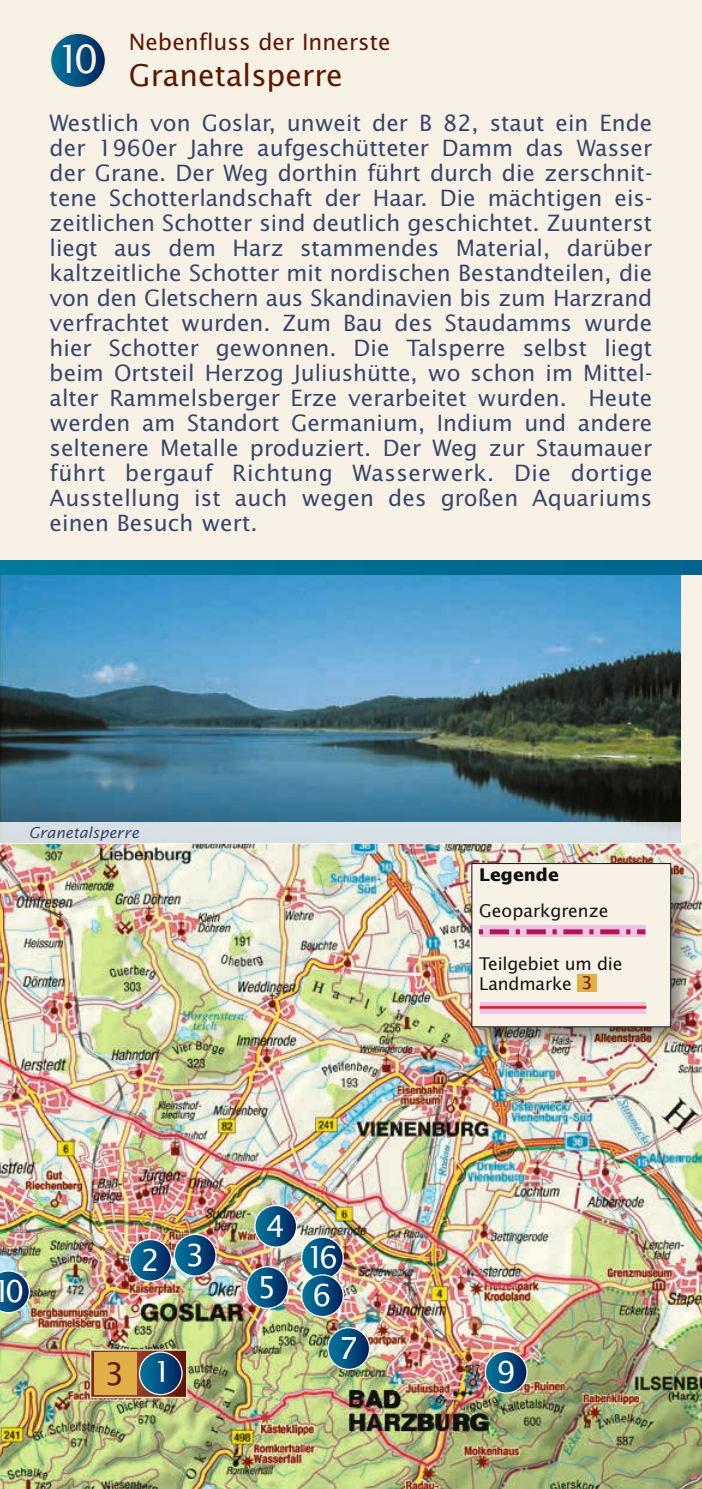
<style>
.page{position:relative;width:702px;height:1489px;background:#fff}
.page>*{position:absolute;margin:0;border:0;box-sizing:border-box;transform-origin:0 0}
.t1{font:31px "Lucida Sans Std";color:#5c1700}
.t2{font:30.25px "Lucida Sans Std";color:#fff}
.t3{font:30px "Lucida Sans Std";color:#5c1700}
.t4{font:700 23.5px/23.8px "Swiss 721 BT";letter-spacing:.04em;color:#11110f}
.t5{font:22.5px/25px "Lucida Sans Std";color:#39466b}
.t6{font:22.5px "Lucida Sans Std";color:#5c1700}
.t7{font:17.5px/20px "Lucida Sans Std";letter-spacing:-.01em;color:#11110f}
.t8{font:700 17.5px "Lucida Sans Std";color:#11110f}
.t9{font:italic 15px "Lucida Sans Std";color:#39466b}
.s1{color:#5c1700}
.s2{font-size:29px;color:#fff}
</style>
<div class="page">
<div style="left:0;top:0;width:702px;height:1488px;background:#f7f1e6"></div>
<svg style="left:50px;top:33px;width:55px;height:55px;background:#095481"></svg>
<div style="left:50px;top:32px;width:56px;height:56px;border:2px solid #f8e8c8;border-radius:50%"></div>
<img style="left:0;top:574px;width:680px;height:248px">
<hr style="left:701px;top:564px;width:1px;height:279px;background:#fff">
<div style="left:0;top:560px;width:702px;height:14px;background:#006d94"></div>
<img style="left:0;top:843px;width:702px;height:645px">
<svg style="left:92px;top:1351px;width:93px;height:44px"></svg>
<div style="left:90px;top:1349px;width:97px;height:48px;border:1px solid #fff"></div>
<div style="left:94px;top:1352px;width:42px;height:42px;background:#e1af47"></div>
<svg style="left:139px;top:1351px;width:43px;height:43px"></svg>
<div style="left:139px;top:1351px;width:44px;height:44px;border:1px solid #fff;border-radius:50%"></div>
<svg style="left:255px;top:1205px;width:41px;height:41px"></svg>
<div style="left:254px;top:1204px;width:43px;height:43px;border:1px solid #fff;border-radius:50%"></div>
<svg style="left:130px;top:1239px;width:41px;height:42px"></svg>
<div style="left:129px;top:1238px;width:43px;height:43px;border:1px solid #fff;border-radius:50%"></div>
<svg style="left:174px;top:1234px;width:42px;height:41px"></svg>
<div style="left:174px;top:1233px;width:43px;height:43px;border:1px solid #fff;border-radius:50%"></div>
<svg style="left:328px;top:1327px;width:41px;height:42px"></svg>
<div style="left:327px;top:1326px;width:43px;height:43px;border:1px solid #fff;border-radius:50%"></div>
<svg style="left:246px;top:1266px;width:42px;height:42px"></svg>
<div style="left:246px;top:1265px;width:43px;height:43px;border:1px solid #fff;border-radius:50%"></div>
<svg style="left:485px;top:1351px;width:42px;height:41px"></svg>
<div style="left:484px;top:1350px;width:43px;height:43px;border:1px solid #fff;border-radius:50%"></div>
<svg style="left:0;top:1270px;width:30px;height:43px"></svg>
<svg style="left:301px;top:1237px;width:42px;height:41px"></svg>
<div style="left:301px;top:1236px;width:43px;height:43px;border:1px solid #fff;border-radius:50%"></div>
<div style="left:468px;top:859px;width:226px;height:191px;background:#11110f;opacity:.46"></div>
<div style="left:472px;top:863px;width:198px;height:163px;background:#f7f1e6"></div>
<div style="left:471px;top:863px;width:200px;height:164px;border:1px solid #11110f"></div>
<div style="left:577px;top:974px;width:19px;height:18px;background:#e1af47"></div>
<div style="left:480px;top:925px;width:165px;height:12px;background:#f3c0e6"></div>
<svg style="left:479px;top:929px;width:166px;height:5px"></svg>
<div style="left:480px;top:1001px;width:165px;height:12px;background:#f3c0e6"></div>
<hr style="left:479px;top:1006px;width:167px;height:2px;background:#e11c15">
<svg style="left:301px;top:1274px;width:42px;height:42px"></svg>
<div style="left:301px;top:1274px;width:43px;height:43px;border:1px solid #fff;border-radius:50%"></div>
<div style="left:0;top:822px;width:680px;height:21px;background:#d7e0e6"></div>
<svg style="left:701px;top:822px;width:1px;height:21px"></svg>
<p class="t6" style="left:129px;top:29px;width:263px">Nebenfluss der Innerste</p>
<h3 class="t3" style="left:57px;top:58px;width:287px"><sup>10</sup> Granetalsperre</h3>
<p class="t5" style="left:50px;top:110px;width:604px">Westlich von Goslar, unweit der B 82, staut ein Ende der 1960er Jahre aufgeschütteter Damm das Wasser der Grane. Der Weg dorthin führt durch die zerschnit&shy;tene Schotterlandschaft der Haar. Die mächtigen eis&shy;zeitlichen Schotter sind deutlich geschichtet. Zuunterst liegt aus dem Harz stammendes Material, darüber kaltzeitliche Schotter mit nordischen Bestandteilen, die von den Gletschern aus Skandinavien bis zum Harzrand verfrachtet wurden. Zum Bau des Staudamms wurde hier Schotter gewonnen. Die Talsperre selbst liegt beim Ortsteil Herzog Juliushütte, wo schon im Mittel&shy;alter Rammelsberger Erze verarbeitet wurden. Heute werden am Standort Germanium, Indium und andere seltenere Metalle produziert. Der Weg zur Staumauer führt bergauf Richtung Wasserwerk. Die dortige Ausstellung ist auch wegen des großen Aquariums einen Besuch wert.</p>
<p class="t9" style="left:29px;top:823px;width:111px">Granetalsperre</p>
<p class="t8" style="left:479px;top:865px;width:81px">Legende</p>
<p class="t7" style="left:479px;top:900px;width:131px">Geoparkgrenze</p>
<p class="t7" style="left:479px;top:953px;width:145px">Teilgebiet um die<br>Landmarke <span class="s1">3</span></p>
<h2 class="t2" style="left:-8px;top:1273px;width:34px">10</h2>
<h2 class="t2" style="left:141px;top:1239px;width:65px">2 3</h2>
<h1 class="t1" style="left:105px;top:1355px;width:68px">3 <span class="s2">1</span></h1>
<h2 class="t2" style="left:266px;top:1208px;width:21px">4</h2>
<h2 class="t2" style="left:257px;top:1269px;width:21px">5</h2>
<h2 class="t2" style="left:306px;top:1239px;width:34px">16</h2>
<h2 class="t2" style="left:312px;top:1277px;width:21px">6</h2>
<h2 class="t2" style="left:339px;top:1330px;width:21px">7</h2>
<p class="t4" style="left:348px;top:1386px;width:141px">BAD<br>HARZBURG</p>
<h2 class="t2" style="left:496px;top:1353px;width:21px">9</h2>
</div>
